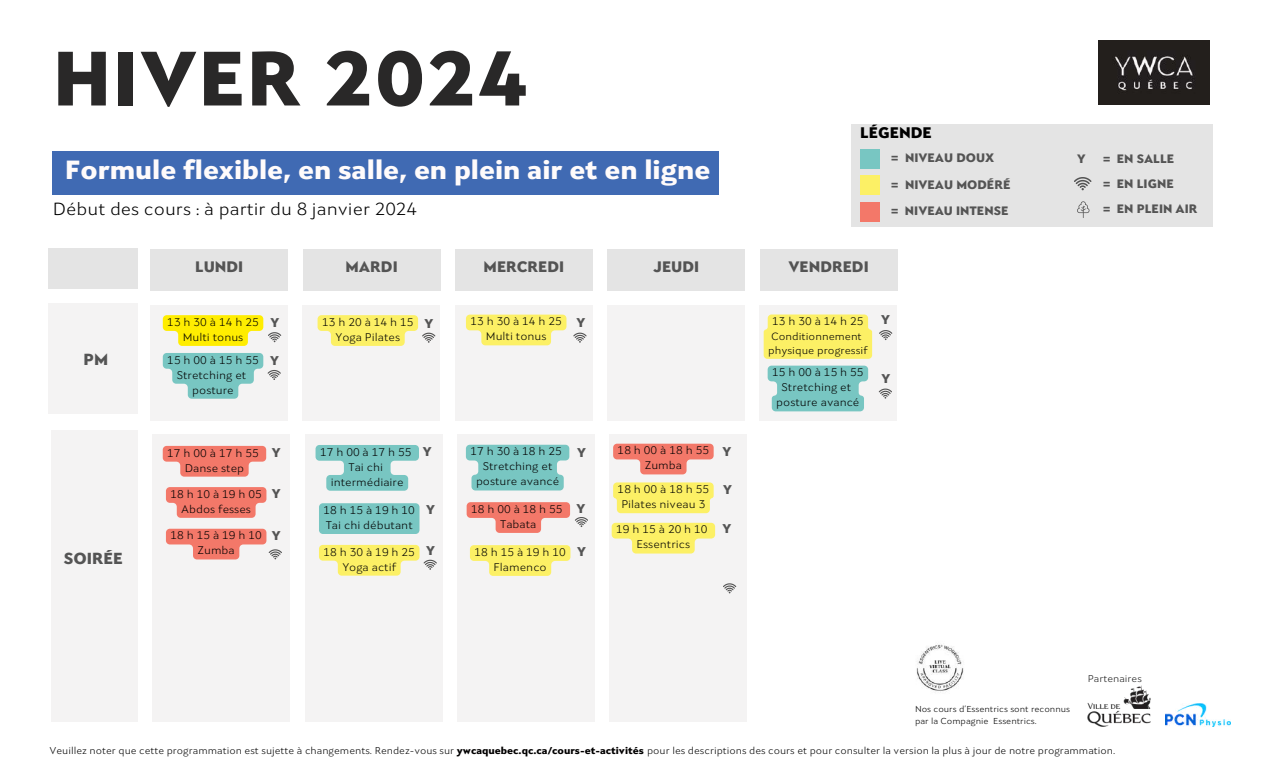
<style>
.page{position:relative;width:1262px;height:765px;background:#fff}
.page>*{position:absolute;margin:0;border:0;box-sizing:border-box;transform-origin:0 0}
.t1{font:900 77.88px "Seven One Eight";letter-spacing:.02em;color:#292828}
.t2{font:900 26.62px "Seven One Eight";color:#fffbfb}
.t3{font:300 17.75px "Seven One Eight";color:#000}
.t4{font:900 16.25px "Seven One Eight";color:#545454}
.t5{font:900 15.5px "Seven One Eight";color:#000}
.t6{font:900 15.38px "Seven One Eight";color:#545454}
.t7{font:900 12.88px "Seven One Eight";color:#545454}
.t8{font:900 12.38px/26.8px "Seven One Eight";color:#545454}
.t9{font:300 11.25px/15px "Seven One Eight";color:#000;text-align:center}
.t10{font:300 11.25px "Seven One Eight";letter-spacing:.26em;color:#000}
.t11{font:300 10.62px/14.1px "Seven One Eight";color:#000}
.t12{font:300 10px "Seven One Eight";color:#000}
.t13{font:300 10px "Seven One Eight";color:#1c1c1c}
.t14{font:300 8.75px/11.6px "Seven One Eight";color:#000}
.s1{color:#fffbfb}
.s2{font-weight:900}
</style>
<div class="page">
<div style="left:150px;top:249px;width:138px;height:42px;background:#e4e4e4"></div>
<div style="left:303px;top:249px;width:137px;height:42px;background:#e4e4e4"></div>
<div style="left:455px;top:249px;width:137px;height:42px;background:#e4e4e4"></div>
<div style="left:607px;top:249px;width:138px;height:42px;background:#e4e4e4"></div>
<div style="left:759px;top:249px;width:138px;height:42px;background:#e4e4e4"></div>
<div style="left:48px;top:249px;width:90px;height:40px;background:#e4e4e4"></div>
<img style="left:1098px;top:40px;width:111px;height:64px">
<div style="left:51px;top:430px;width:87px;height:292px;background:#f4f3f3"></div>
<div style="left:152px;top:434px;width:138px;height:288px;background:#f4f3f3"></div>
<div style="left:305px;top:434px;width:137px;height:288px;background:#f4f3f3"></div>
<div style="left:457px;top:434px;width:137px;height:288px;background:#f4f3f3"></div>
<div style="left:609px;top:434px;width:137px;height:288px;background:#f4f3f3"></div>
<svg style="left:163px;top:446px;width:103px;height:31px"></svg>
<svg style="left:166px;top:487px;width:100px;height:31px;background:#f38578"></svg>
<div style="left:48px;top:303px;width:90px;height:111px;background:#f4f3f3"></div>
<div style="left:150px;top:305px;width:138px;height:116px;background:#f4f3f3"></div>
<div style="left:302px;top:305px;width:138px;height:116px;background:#f4f3f3"></div>
<div style="left:454px;top:305px;width:138px;height:116px;background:#f4f3f3"></div>
<div style="left:607px;top:305px;width:137px;height:116px;background:#f4f3f3"></div>
<div style="left:759px;top:305px;width:137px;height:116px;background:#f4f3f3"></div>
<svg style="left:315px;top:445px;width:104px;height:46px"></svg>
<div style="left:319px;top:503px;width:100px;height:31px;background:#78c6c2"></div>
<div style="left:53px;top:151px;width:666px;height:44px;background:#406ab3"></div>
<svg style="left:163px;top:353px;width:118px;height:46px"></svg>
<svg style="left:163px;top:315px;width:118px;height:31px"></svg>
<svg style="left:317px;top:315px;width:118px;height:31px"></svg>
<svg style="left:166px;top:529px;width:116px;height:30px"></svg>
<svg style="left:319px;top:545px;width:117px;height:31px"></svg>
<svg style="left:466px;top:315px;width:100px;height:30px;background:#faf07a"></svg>
<svg style="left:767px;top:366px;width:101px;height:45px;background:#83cac6"></svg>
<svg style="left:878px;top:389px;width:13px;height:10px"></svg>
<svg style="left:466px;top:445px;width:103px;height:45px;background:#85cbc7"></svg>
<svg style="left:470px;top:545px;width:100px;height:31px"></svg>
<svg style="left:466px;top:502px;width:122px;height:31px"></svg>
<svg style="left:611px;top:523px;width:104px;height:31px"></svg>
<svg style="left:613px;top:444px;width:100px;height:30px"></svg>
<svg style="left:613px;top:482px;width:100px;height:31px;background:#fbf06c"></svg>
<svg style="left:723px;top:583px;width:13px;height:10px"></svg>
<svg style="left:573px;top:333px;width:13px;height:10px"></svg>
<div style="left:850px;top:124px;width:362px;height:103px;background:#e4e4e4"></div>
<div style="left:860px;top:149px;width:19px;height:20px;background:#78c6c2"></div>
<div style="left:860px;top:176px;width:19px;height:19px;background:#fcf065"></div>
<div style="left:860px;top:202px;width:19px;height:20px;background:#f37869"></div>
<svg style="left:1074px;top:177px;width:17px;height:13px"></svg>
<svg style="left:1077px;top:201px;width:12px;height:17px"></svg>
<img style="left:1087px;top:685px;width:63px;height:42px">
<img style="left:916px;top:644px;width:48px;height:48px">
<img style="left:1165px;top:704px;width:64px;height:22px">
<div style="left:763px;top:315px;width:109px;height:44px;background:#fcf065"></div>
<svg style="left:879px;top:330px;width:13px;height:10px"></svg>
<h1 class="t1" style="left:53px;top:47px;width:476px">HIVER 2024</h1>
<h2 class="t2" style="left:65px;top:159px;width:646px">Formule flexible, en salle, en plein air et en ligne</h2>
<h3 class="t3" style="left:53px;top:202px;width:366px">Début des cours : à partir du 8 janvier 2024</h3>
<h3 class="t5" style="left:860px;top:126px;width:73px">LÉGENDE</h3>
<p class="t8" style="left:890px;top:145px;width:121px">= NIVEAU DOUX<br>= NIVEAU MODÉRÉ = NIVEAU INTENSE</p>
<p class="t8" style="left:1102px;top:148px;width:96px;line-height:24.9px">= EN SALLE<br>= EN LIGNE<br>= EN PLEIN AIR</p>
<p class="t8" style="left:1076px;top:147px;width:10px">Y</p>
<h3 class="t4" style="left:83px;top:353px;width:26px">PM</h3>
<h3 class="t4" style="left:64px;top:552px;width:60px">SOIRÉE</h3>
<h3 class="t6" style="left:195px;top:261px;width:50px">LUNDI</h3>
<h3 class="t6" style="left:345px;top:260px;width:54px">MARDI</h3>
<h3 class="t6" style="left:483px;top:260px;width:82px">MERCREDI</h3>
<h3 class="t6" style="left:653px;top:260px;width:48px">JEUDI</h3>
<h3 class="t6" style="left:788px;top:261px;width:82px">VENDREDI</h3>
<p class="t9" style="left:167px;top:316px;width:93px">13h30à14h25<br>Multi tonus</p>
<p class="t9" style="left:167px;top:353px;width:93px">15h00à15h55<br>Stretching et posture</p>
<p class="t9" style="left:322px;top:316px;width:93px">13h20à14h15<br>Yoga Pilates</p>
<p class="t7" style="left:270px;top:318px;width:10px">Y</p>
<p class="t7" style="left:424px;top:318px;width:10px">Y</p>
<p class="t7" style="left:270px;top:355px;width:10px">Y</p>
<p class="t9" style="left:167px;top:446px;width:93px">17h00à17h55<br>Danse step</p>
<p class="t9" style="left:170px;top:487px;width:93px">18h10à19h05<br>Abdos fesses</p>
<p class="t9" style="left:170px;top:529px;width:93px">18h15à19h10<br>Zumba</p>
<p class="t7" style="left:272px;top:447px;width:10px">Y</p>
<p class="t7" style="left:272px;top:489px;width:10px">Y</p>
<p class="t7" style="left:272px;top:530px;width:10px">Y</p>
<p class="t9" style="left:320px;top:445px;width:93px">17h00à17h55<br>Tai chi intermédiaire</p>
<p class="t9" style="left:323px;top:504px;width:93px;text-align:left">18h15à19h10<br>Tai chi débutant</p>
<p class="t9" style="left:323px;top:545px;width:93px">18h30à19h25<br>Yoga actif</p>
<p class="t7" style="left:422px;top:446px;width:10px">Y</p>
<p class="t7" style="left:426px;top:504px;width:10px">Y</p>
<p class="t7" style="left:426px;top:545px;width:10px">Y</p>
<p class="t9" style="left:470px;top:315px;width:93px">13h30à14h25<br>Multi tonus</p>
<p class="t7" style="left:576px;top:318px;width:10px">Y</p>
<p class="t9" style="left:470px;top:445px;width:93px">17h30à18h25<br>Stretching et posture avancé</p>
<p class="t7" style="left:577px;top:447px;width:10px">Y</p>
<p class="t9" style="left:471px;top:503px;width:93px">18h00à18h55<br>Tabata</p>
<p class="t7" style="left:576px;top:503px;width:10px">Y</p>
<p class="t9" style="left:474px;top:546px;width:93px">18h15à19h10<br>Flamenco</p>
<p class="t7" style="left:577px;top:546px;width:10px">Y</p>
<p class="t9" style="left:617px;top:444px;width:93px">18h00à18h55<br>Zumba</p>
<p class="t9" style="left:617px;top:483px;width:93px">18h00à18h55<br>Pilates niveau 3</p>
<p class="t7" style="left:723px;top:485px;width:10px">Y</p>
<p class="t7" style="left:722px;top:446px;width:10px">Y</p>
<p class="t9" style="left:616px;top:523px;width:93px">19h15à20h10<br>Essentrics</p>
<p class="t7" style="left:722px;top:523px;width:10px">Y</p>
<p class="t10" style="left:772px;top:316px;width:93px">13h30à14h25</p>
<p class="t11" style="left:768px;top:330px;width:101px">Conditionnement physique progressif</p>
<p class="t7" style="left:881px;top:315px;width:10px">Y</p>
<p class="t9" style="left:772px;top:366px;width:93px">15h00à15h55<br>Stretching et posture avancé</p>
<p class="t7" style="left:881px;top:373px;width:10px">Y</p>
<p class="t13" style="left:1087px;top:675px;width:56px">Partenaires</p>
<p class="t14" style="left:914px;top:704px;width:157px">Nos cours d’Essentrics sont reconnus par la Compagnie Essentrics.</p>
<p class="t12" style="left:49px;top:747px;width:1067px">Veuillez noter que cette programmation est sujette à changements. Rendez-vous sur <span class="s1">y</span><span class="s2">wcaquebec.</span><span class="s1">q</span><span class="s2">q</span><span class="s1">c</span><span class="s2">c</span><span class="s1">.</span><span class="s2">.</span><span class="s1">c</span><span class="s2">c</span><span class="s1">a</span><span class="s2">a</span><span class="s1">/</span><span class="s2">/</span><span class="s1">c</span><span class="s2">c</span><span class="s1">o</span><span class="s2">o</span><span class="s1">u</span><span class="s2">u</span><span class="s1">r</span><span class="s2">r</span><span class="s1">s</span><span class="s2">s</span><span class="s1">-e</span><span class="s2">-e</span><span class="s1">t-</span><span class="s2">t</span><span class="s1">a</span><span class="s2">-</span><span class="s1">c</span><span class="s2">a</span><span class="s1">t</span><span class="s2">c</span><span class="s1">i</span><span class="s2">t</span><span class="s1">v</span><span class="s2">i</span><span class="s1">i</span><span class="s2">v</span><span class="s1">té</span><span class="s2">it</span><span class="s1">s</span><span class="s2">é</span><span class="s1">.</span> <span class="s2">s</span> pour les descriptions des cours et pour consulter la version la plus à jour de notre programmation.</p>
</div>
